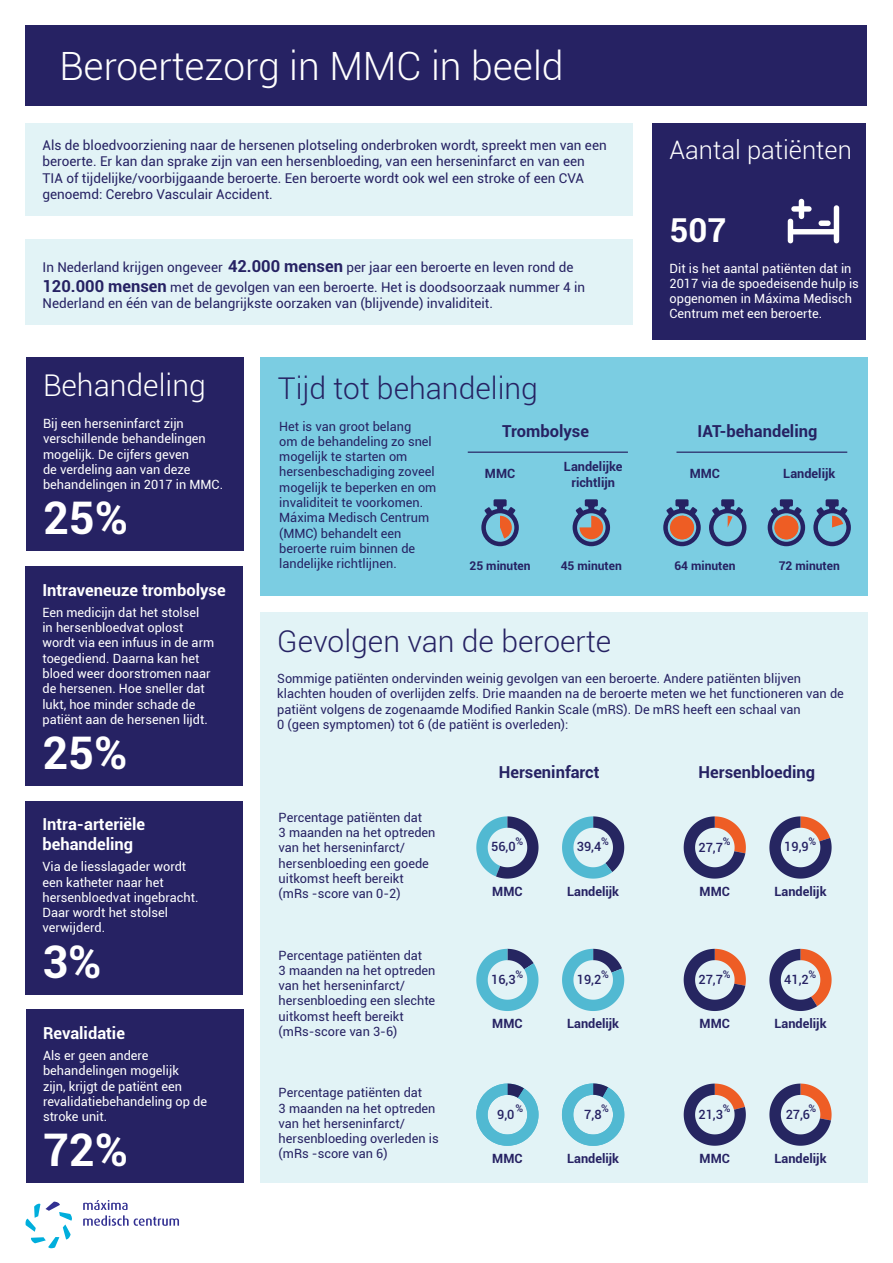
<style>
.page{position:relative;width:893px;height:1263px;background:#fff}
.page>*{position:absolute;margin:0;border:0;box-sizing:border-box;transform-origin:0 0}
.t1{font:700 45px "Roboto";color:#fff}
.t2{font:300 39px "Roboto";color:#fff}
.t3{font:700 33px "Roboto";color:#fff}
.t4{font:300 30px "Roboto";color:#262263}
.t5{font:300 30px "Roboto";color:#fff}
.t6{font:300 25.5px "Roboto";color:#fff}
.t7{font:700 16.5px "Roboto";color:#fff}
.Paragraph_Style_2{font:700 16.5px "Roboto";color:#262263}
.t8{font:13.5px/16.2px "Roboto";color:#262263}
.Paragraph_Style_2-2{font:12.75px/15.3px "Roboto";color:#262263}
.Paragraph_Style_1{font:12.75px/15.3px "Roboto";color:#fff}
.Paragraph_Style_2-3{font:700 12.75px "Roboto";color:#262263}
.t9{font:500 12.75px "Roboto";color:#262263}
.Paragraph_Style_2-4{font:700 12px "Roboto";color:#262263}
.t10{font:500 10.5px "Roboto";color:#262263}
.s1{font-weight:700;font-size:16.5px}
</style>
<div class="page">
<div style="left:26px;top:26px;width:841px;height:80px;background:#262263"></div>
<div style="left:653px;top:123px;width:213px;height:217px;background:#262263"></div>
<div style="left:260px;top:612px;width:607px;height:571px;background:#e2f3f6"></div>
<div style="left:26px;top:123px;width:607px;height:93px;background:#e2f3f6"></div>
<div style="left:26px;top:239px;width:607px;height:86px;background:#e2f3f6"></div>
<div style="left:260px;top:357px;width:607px;height:238px;background:#7bcde2"></div>
<div style="left:26px;top:401px;width:217px;height:150px;background:#262263"></div>
<div style="left:26px;top:357px;width:217px;height:56px;background:#262263"></div>
<div style="left:25px;top:566px;width:218px;height:220px;background:#262263"></div>
<div style="left:25px;top:801px;width:218px;height:193px;background:#262263"></div>
<div style="left:26px;top:1009px;width:217px;height:174px;background:#262263"></div>
<svg style="left:83px;top:1200px;width:96px;height:26px"></svg>
<svg style="left:26px;top:1201px;width:46px;height:47px"></svg>
<svg style="left:788px;top:199px;width:51px;height:44px"></svg>
<hr style="left:468px;top:452px;width:160px;height:1px;background:#262263">
<hr style="left:676px;top:452px;width:171px;height:1px;background:#262263">
<svg style="left:481px;top:499px;width:38px;height:47px"></svg>
<svg style="left:573px;top:499px;width:37px;height:47px"></svg>
<svg style="left:768px;top:499px;width:37px;height:47px"></svg>
<svg style="left:663px;top:499px;width:38px;height:47px"></svg>
<div style="left:774px;top:516px;width:24px;height:23px;background:#ee5d24;border-radius:50%"></div>
<div style="left:670px;top:516px;width:24px;height:23px;background:#ee5d24;border-radius:50%"></div>
<svg style="left:709px;top:499px;width:37px;height:47px"></svg>
<svg style="left:813px;top:499px;width:38px;height:47px"></svg>
<svg style="left:476px;top:816px;width:62px;height:63px"></svg>
<svg style="left:562px;top:816px;width:62px;height:63px"></svg>
<svg style="left:476px;top:949px;width:62px;height:62px"></svg>
<svg style="left:562px;top:949px;width:62px;height:62px"></svg>
<svg style="left:476px;top:1083px;width:62px;height:63px"></svg>
<svg style="left:562px;top:1083px;width:62px;height:63px"></svg>
<svg style="left:769px;top:816px;width:63px;height:63px"></svg>
<svg style="left:684px;top:816px;width:62px;height:63px"></svg>
<svg style="left:684px;top:949px;width:62px;height:62px"></svg>
<svg style="left:769px;top:1083px;width:63px;height:63px"></svg>
<svg style="left:684px;top:1083px;width:62px;height:63px"></svg>
<svg style="left:769px;top:949px;width:63px;height:62px"></svg>
<p class="t2" style="left:60px;top:39px;width:506px">Beroertezorg in MMC in beeld</p>
<p class="t8" style="left:43px;top:137px;width:566px">Als de bloedvoorziening naar de hersenen plotseling onderbroken wordt, spreekt men van een beroerte. Er kan dan sprake zijn van een hersenbloeding, van een herseninfarct en van een TIA of tijdelijke/voorbijgaande beroerte. Een beroerte wordt ook wel een stroke of een CVA genoemd: Cerebro Vasculair Accident.</p>
<p class="t8" style="left:43px;top:257px;width:544px;line-height:19.8px">In Nederland krijgen ongeveer <span class="s1">42.000 mensen</span> per jaar een beroerte en leven rond de<br><span class="s1">120.000 mensen</span> met de gevolgen van een beroerte. Het is doodsoorzaak nummer 4 in</p>
<p class="t8" style="left:43px;top:295px;width:452px">Nederland en één van de belangrijkste oorzaken van (blijvende) invaliditeit.</p>
<p class="t6" style="left:670px;top:132px;width:184px">Aantal patiënten</p>
<p class="t3" style="left:670px;top:207px;width:58px">507</p>
<p class="Paragraph_Style_1" style="left:670px;top:260px;width:191px">Dit is het aantal patiënten dat in<br>2017 via de spoedeisende hulp is opgenomen in Máxima Medisch<br>Centrum met een beroerte.</p>
<p class="t5" style="left:43px;top:365px;width:164px">Behandeling</p>
<p class="Paragraph_Style_1" style="left:43px;top:415px;width:182px">Bij een herseninfarct zijn verschillende behandelingen mogelijk. De cijfers geven<br>de verdeling aan van deze behandelingen in 2017 in MMC.</p>
<p class="t1" style="left:43px;top:486px;width:86px">25%</p>
<p class="t7" style="left:42px;top:578px;width:185px">Intraveneuze trombolyse</p>
<p class="Paragraph_Style_1" style="left:42px;top:604px;width:173px">Een medicijn dat het stolsel<br>in hersenbloedvat oplost wordt via een infuus in de arm toegediend. Daarna kan het bloed weer doorstromen naar de hersenen. Hoe sneller dat lukt, hoe minder schade de patiënt aan de hersenen lijdt.</p>
<p class="t1" style="left:42px;top:721px;width:86px">25%</p>
<p class="t7" style="left:42px;top:813px;width:104px">Intra-arteriële</p>
<p class="t7" style="left:42px;top:832px;width:92px">behandeling</p>
<p class="Paragraph_Style_1" style="left:42px;top:859px;width:158px">Via de liesslagader wordt een katheter naar het hersenbloedvat ingebracht.<br>Daar wordt het stolsel verwijderd.</p>
<p class="t1" style="left:42px;top:930px;width:61px">3%</p>
<p class="t7" style="left:43px;top:1021px;width:83px">Revalidatie</p>
<p class="Paragraph_Style_1" style="left:43px;top:1047px;width:166px">Als er geen andere behandelingen mogelijk<br>zijn, krijgt de patiënt een revalidatiebehandeling op de stroke unit.</p>
<p class="t1" style="left:43px;top:1118px;width:86px">72%</p>
<p class="t4" style="left:278px;top:368px;width:262px">Tijd tot behandeling</p>
<p class="Paragraph_Style_2" style="left:502px;top:420px;width:88px">Trombolyse</p>
<p class="Paragraph_Style_2" style="left:697px;top:419px;width:122px">IAT-behandeling</p>
<p class="Paragraph_Style_2-2" style="left:279px;top:418px;width:159px">Het is van groot belang<br>om de behandeling zo snel mogelijk te starten om hersenbeschadiging zoveel mogelijk te beperken en om invaliditeit te voorkomen.<br>Máxima Medisch Centrum (MMC) behandelt een beroerte ruim binnen de landelijke richtlijnen.</p>
<p class="Paragraph_Style_2-3" style="left:564px;top:458px;width:60px">Landelijke</p>
<p class="Paragraph_Style_2-3" style="left:571px;top:473px;width:45px">richtlijn</p>
<p class="Paragraph_Style_2-3" style="left:783px;top:464px;width:54px">Landelijk</p>
<p class="Paragraph_Style_2-3" style="left:485px;top:464px;width:32px">MMC</p>
<p class="Paragraph_Style_2-3" style="left:690px;top:464px;width:32px">MMC</p>
<p class="Paragraph_Style_2-4" style="left:470px;top:558px;width:63px">25 minuten</p>
<p class="Paragraph_Style_2-4" style="left:561px;top:558px;width:63px">45 minuten</p>
<p class="Paragraph_Style_2-4" style="left:674px;top:558px;width:63px">64 minuten</p>
<p class="Paragraph_Style_2-4" style="left:779px;top:558px;width:63px">72 minuten</p>
<p class="t4" style="left:277px;top:620px;width:335px">Gevolgen van de beroerte</p>
<p class="Paragraph_Style_2-2" style="left:277px;top:670px;width:568px">Sommige patiënten ondervinden weinig gevolgen van een beroerte. Andere patiënten blijven klachten houden of overlijden zelfs. Drie maanden na de beroerte meten we het functioneren van de patiënt volgens de zogenaamde Modified Rankin Scale (mRS). De mRS heeft een schaal van</p>
<p class="Paragraph_Style_2-2" style="left:277px;top:716px;width:293px">0 (geen symptomen) tot 6 (de patiënt is overleden):</p>
<p class="Paragraph_Style_2-2" style="left:279px;top:809px;width:145px">Percentage patiënten dat</p>
<p class="Paragraph_Style_2-2" style="left:279px;top:824px;width:158px">3 maanden na het optreden van het herseninfarct/ hersenbloeding een goede uitkomst heeft bereikt</p>
<p class="Paragraph_Style_2-2" style="left:279px;top:886px;width:123px">(mRs -score van 0-2)</p>
<p class="Paragraph_Style_2-2" style="left:279px;top:947px;width:145px">Percentage patiënten dat</p>
<p class="Paragraph_Style_2-2" style="left:279px;top:962px;width:158px">3 maanden na het optreden van het herseninfarct/ hersenbloeding een slechte uitkomst heeft bereikt</p>
<p class="Paragraph_Style_2-2" style="left:279px;top:1023px;width:120px">(mRs-score van 3-6)</p>
<p class="Paragraph_Style_2-2" style="left:279px;top:1084px;width:145px">Percentage patiënten dat</p>
<p class="Paragraph_Style_2-2" style="left:279px;top:1100px;width:162px">3 maanden na het optreden van het herseninfarct/ hersenbloeding overleden is (mRs -score van 6)</p>
<p class="Paragraph_Style_2" style="left:499px;top:760px;width:102px">Herseninfarct</p>
<p class="Paragraph_Style_2" style="left:699px;top:760px;width:118px">Hersenbloeding</p>
<p class="t10" style="left:515px;top:834px;width:9px">%</p>
<p class="t9" style="left:491px;top:838px;width:26px">56,0</p>
<p class="t10" style="left:601px;top:834px;width:9px">%</p>
<p class="t9" style="left:577px;top:838px;width:26px">39,4</p>
<p class="t10" style="left:723px;top:834px;width:9px">%</p>
<p class="t9" style="left:698px;top:838px;width:26px">27,7</p>
<p class="t10" style="left:808px;top:834px;width:9px">%</p>
<p class="t9" style="left:784px;top:838px;width:26px">19,9</p>
<p class="Paragraph_Style_2-3" style="left:492px;top:883px;width:32px">MMC</p>
<p class="Paragraph_Style_2-3" style="left:567px;top:883px;width:54px">Landelijk</p>
<p class="Paragraph_Style_2-3" style="left:700px;top:883px;width:32px">MMC</p>
<p class="Paragraph_Style_2-3" style="left:774px;top:883px;width:54px">Landelijk</p>
<p class="t10" style="left:515px;top:966px;width:9px">%</p>
<p class="t9" style="left:491px;top:970px;width:26px">16,3</p>
<p class="t10" style="left:601px;top:966px;width:9px">%</p>
<p class="t9" style="left:577px;top:970px;width:26px">19,2</p>
<p class="t10" style="left:723px;top:966px;width:9px">%</p>
<p class="t9" style="left:698px;top:970px;width:26px">27,7</p>
<p class="t10" style="left:808px;top:966px;width:9px">%</p>
<p class="t9" style="left:784px;top:970px;width:26px">41,2</p>
<p class="Paragraph_Style_2-3" style="left:492px;top:1015px;width:32px">MMC</p>
<p class="Paragraph_Style_2-3" style="left:567px;top:1015px;width:54px">Landelijk</p>
<p class="Paragraph_Style_2-3" style="left:700px;top:1015px;width:32px">MMC</p>
<p class="Paragraph_Style_2-3" style="left:774px;top:1015px;width:54px">Landelijk</p>
<p class="t10" style="left:515px;top:1101px;width:9px">%</p>
<p class="t9" style="left:497px;top:1105px;width:19px">9,0</p>
<p class="t10" style="left:601px;top:1101px;width:9px">%</p>
<p class="t9" style="left:584px;top:1105px;width:19px">7,8</p>
<p class="t10" style="left:723px;top:1101px;width:9px">%</p>
<p class="t9" style="left:698px;top:1105px;width:26px">21,3</p>
<p class="t10" style="left:808px;top:1101px;width:9px">%</p>
<p class="t9" style="left:786px;top:1105px;width:26px">27,6</p>
<p class="Paragraph_Style_2-3" style="left:567px;top:1149px;width:54px">Landelijk</p>
<p class="Paragraph_Style_2-3" style="left:774px;top:1149px;width:54px">Landelijk</p>
<p class="Paragraph_Style_2-3" style="left:492px;top:1149px;width:32px">MMC</p>
<p class="Paragraph_Style_2-3" style="left:700px;top:1149px;width:32px">MMC</p>
</div>
